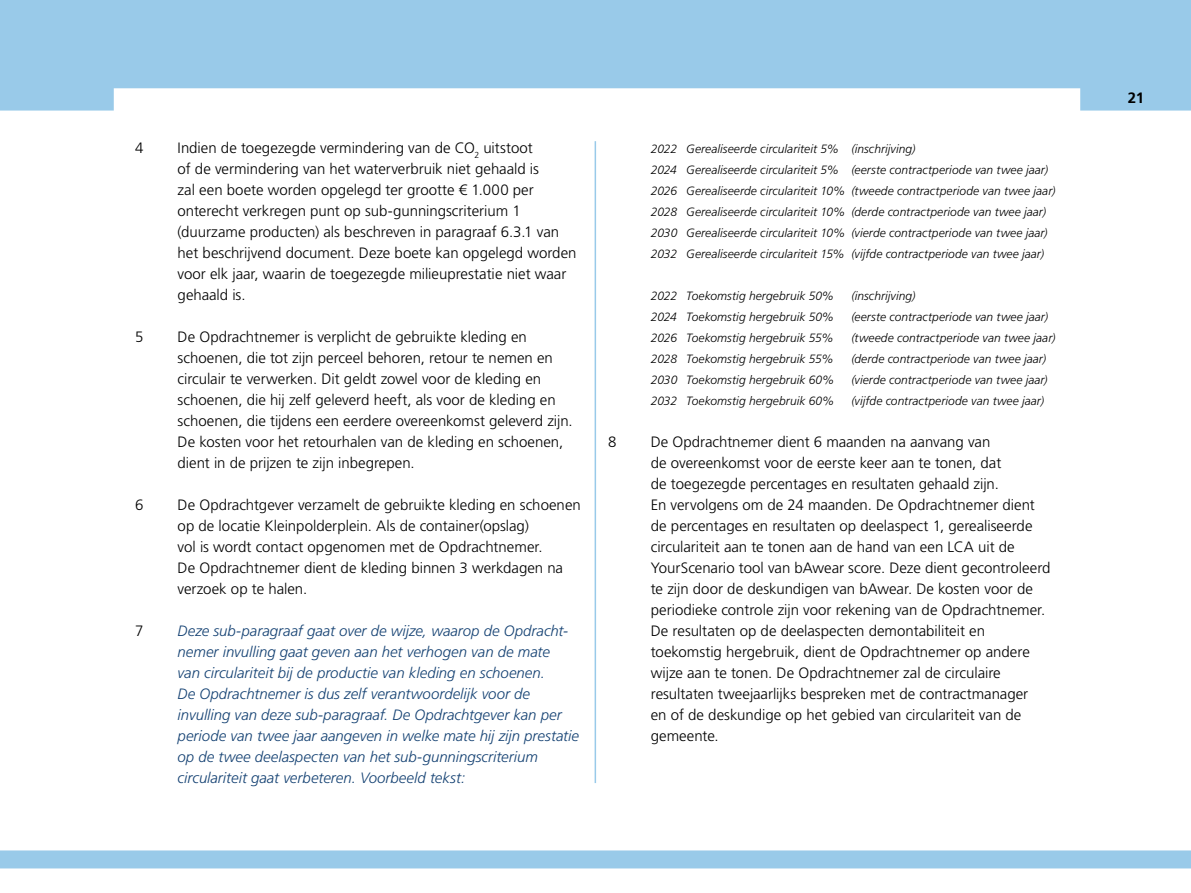
<style>
.page{position:relative;width:1191px;height:893px;background:#fff}
.page>*{position:absolute;margin:0;border:0;box-sizing:border-box;transform-origin:0 0}
.Body_inspring{font:300 15px/21px "Frutiger LT Std";color:#000}
.Body_inspring-2{font:italic 300 15px/21px "Frutiger LT Std";color:#154273}
.t1{font:700 15px "Frutiger LT Std";color:#000}
.Body_inspring-3{font:italic 300 12px "Frutiger LT Std";letter-spacing:.005em;color:#000}
</style>
<div class="page">
<svg style="left:0;top:0;width:1191px;height:111px;fill:#99cae9"></svg>
<div style="left:0;top:850px;width:1191px;height:18px;background:#99cae9"></div>
<hr style="left:594px;top:141px;width:2px;height:642px;background:#99cae9">
<p class="Body_inspring" style="left:135px;top:137px;width:10px">4</p>
<p class="Body_inspring" style="left:178px;top:137px;width:400px">Indien de toegezegde vermindering van de CO<sub>2</sub> uitstoot<br>of de vermindering van het waterverbruik niet gehaald is<br>zal een boete worden opgelegd ter grootte € 1.000 per onterecht verkregen punt op sub-gunningscriterium 1 (duurzame producten) als beschreven in paragraaf 6.3.1 van het beschrijvend document. Deze boete kan opgelegd worden voor elk jaar, waarin de toegezegde milieuprestatie niet waar gehaald is.</p>
<p class="Body_inspring" style="left:135px;top:326px;width:10px">5</p>
<p class="Body_inspring" style="left:178px;top:326px;width:397px">De Opdrachtnemer is verplicht de gebruikte kleding en schoenen, die tot zijn perceel behoren, retour te nemen en circulair te verwerken. Dit geldt zowel voor de kleding en schoenen, die hij zelf geleverd heeft, als voor de kleding en schoenen, die tijdens een eerdere overeenkomst geleverd zijn.<br>De kosten voor het retourhalen van de kleding en schoenen, dient in de prijzen te zijn inbegrepen.</p>
<p class="Body_inspring" style="left:135px;top:494px;width:10px">6</p>
<p class="Body_inspring" style="left:178px;top:494px;width:405px">De Opdrachtgever verzamelt de gebruikte kleding en schoenen op de locatie Kleinpolderplein. Als de container(opslag)<br>vol is wordt contact opgenomen met de Opdrachtnemer.<br>De Opdrachtnemer dient de kleding binnen 3 werkdagen na verzoek op te halen.</p>
<p class="Body_inspring" style="left:135px;top:620px;width:10px">7</p>
<p class="Body_inspring-2" style="left:178px;top:620px;width:403px">Deze sub-paragraaf gaat over de wijze, waarop de Opdracht&shy;nemer invulling gaat geven aan het verhogen van de mate<br>van circulariteit bij de productie van kleding en schoenen.<br>De Opdrachtnemer is dus zelf verantwoordelijk voor de invulling van deze sub-paragraaf. De Opdrachtgever kan per periode van twee jaar aangeven in welke mate hij zijn prestatie op de twee deelaspecten van het sub-gunningscriterium circulariteit gaat verbeteren. Voorbeeld tekst:</p>
<p class="Body_inspring-3" style="left:651px;top:142px;width:266px">2022 Gerealiseerde circulariteit 5% (inschrijving)</p>
<p class="Body_inspring-3" style="left:651px;top:163px;width:399px">2024 Gerealiseerde circulariteit 5% (eerste contractperiode van twee jaar)</p>
<p class="Body_inspring-3" style="left:651px;top:184px;width:406px">2026 Gerealiseerde circulariteit 10% (tweede contractperiode van twee jaar)</p>
<p class="Body_inspring-3" style="left:651px;top:205px;width:397px">2028 Gerealiseerde circulariteit 10% (derde contractperiode van twee jaar)</p>
<p class="Body_inspring-3" style="left:651px;top:226px;width:398px">2030 Gerealiseerde circulariteit 10% (vierde contractperiode van twee jaar)</p>
<p class="Body_inspring-3" style="left:651px;top:247px;width:395px">2032 Gerealiseerde circulariteit 15% (vijfde contractperiode van twee jaar)</p>
<p class="Body_inspring-3" style="left:651px;top:289px;width:184px">2022 Toekomstig hergebruik 50%</p>
<p class="Body_inspring-3" style="left:851px;top:289px;width:66px">(inschrijving)</p>
<p class="Body_inspring-3" style="left:651px;top:310px;width:184px">2024 Toekomstig hergebruik 50%</p>
<p class="Body_inspring-3" style="left:851px;top:310px;width:198px">(eerste contractperiode van twee jaar)</p>
<p class="Body_inspring-3" style="left:651px;top:331px;width:184px">2026 Toekomstig hergebruik 55%</p>
<p class="Body_inspring-3" style="left:851px;top:331px;width:206px">(tweede contractperiode van twee jaar)</p>
<p class="Body_inspring-3" style="left:651px;top:352px;width:184px">2028 Toekomstig hergebruik 55%</p>
<p class="Body_inspring-3" style="left:851px;top:352px;width:196px">(derde contractperiode van twee jaar)</p>
<p class="Body_inspring-3" style="left:651px;top:373px;width:184px">2030 Toekomstig hergebruik 60%</p>
<p class="Body_inspring-3" style="left:851px;top:373px;width:198px">(vierde contractperiode van twee jaar)</p>
<p class="Body_inspring-3" style="left:651px;top:394px;width:184px">2032 Toekomstig hergebruik 60%</p>
<p class="Body_inspring-3" style="left:851px;top:394px;width:194px">(vijfde contractperiode van twee jaar)</p>
<p class="Body_inspring" style="left:608px;top:431px;width:10px">8</p>
<p class="Body_inspring" style="left:651px;top:431px;width:401px">De Opdrachtnemer dient 6 maanden na aanvang van<br>de overeenkomst voor de eerste keer aan te tonen, dat<br>de toegezegde percentages en resultaten gehaald zijn.<br>En vervolgens om de 24 maanden. De Opdrachtnemer dient de percentages en resultaten op deelaspect 1, gerealiseerde circulariteit aan te tonen aan de hand van een LCA uit de YourScenario tool van bAwear score. Deze dient gecontroleerd te zijn door de deskundigen van bAwear. De kosten voor de periodieke controle zijn voor rekening van de Opdrachtnemer.<br>De resultaten op de deelaspecten demontabiliteit en toekomstig hergebruik, dient de Opdrachtnemer op andere wijze aan te tonen. De Opdrachtnemer zal de circulaire resultaten tweejaarlijks bespreken met de contractmanager<br>en of de deskundige op het gebied van circulariteit van de gemeente.</p>
<p class="t1" style="left:1127px;top:89px;width:18px">21</p>
</div>
